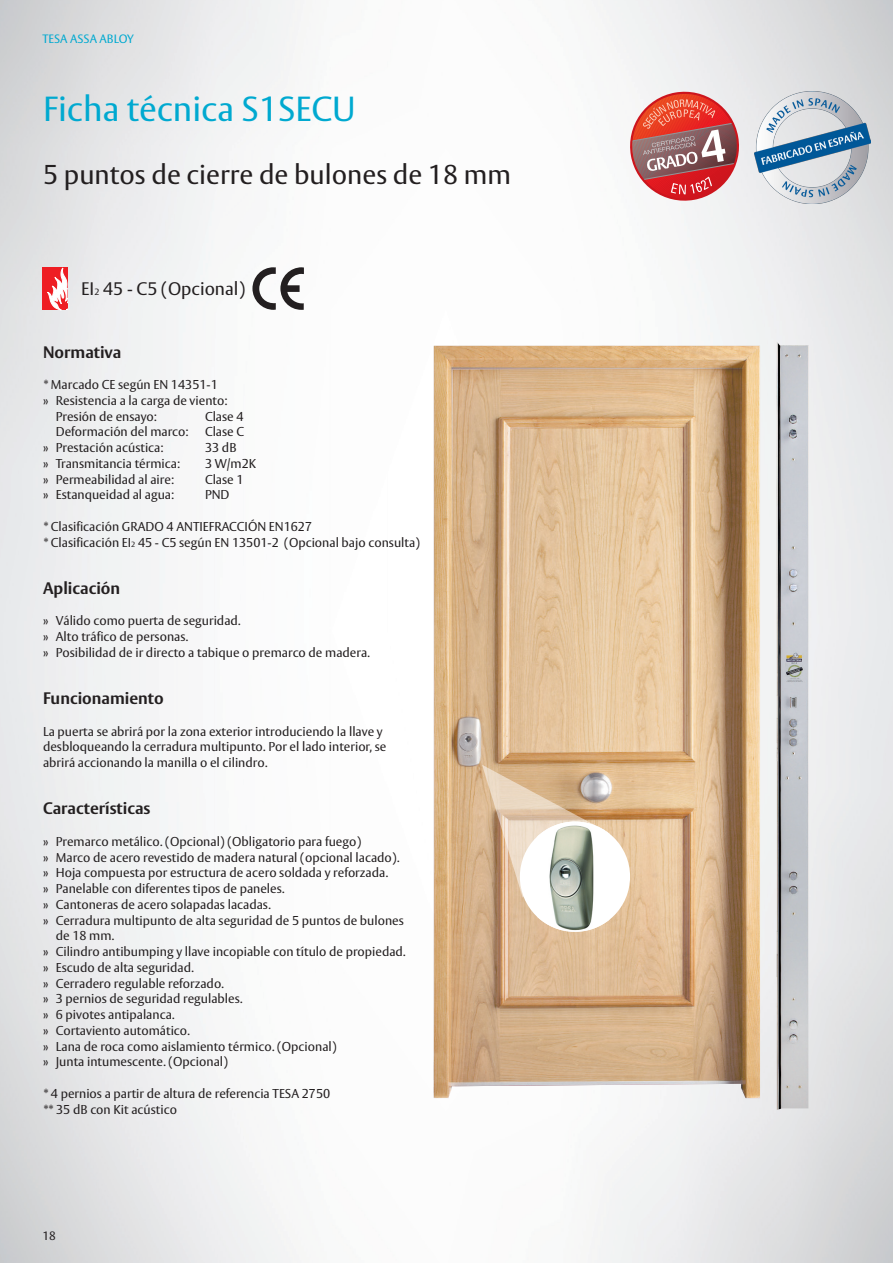
<style>
.page{position:relative;width:893px;height:1263px;background:#fff}
.page>*{position:absolute;margin:0;border:0;box-sizing:border-box;transform-origin:0 0}
.AA_nombre_producto_1{font:34.5px "ASSA Vesta";color:#00a9d0}
.AA_Vesta_8_5_texto{font:27px "ASSA Vesta";color:#231f20}
.AA_nombre_producto_1-2{font:18px "ASSA Vesta";color:#231f20}
.AA_Vesta_8_5_texto-2{font:700 16.5px "ASSA Vesta";color:#231f20}
.AA_nombre_producto_1-3{font:700 16.5px "ASSA Vesta";color:#231f20}
.AA_Vesta_8_5_texto_T{font:12.75px/15.8px "ASSA Vesta";color:#231f20}
.AA_Vesta_8_5_texto-3{font:12.75px/15.8px "ASSA Vesta";color:#231f20}
.t1{font:12px "ASSA Vesta";color:#00a9d0}
.AA_vesta_11_subtit{font:12px "ASSA Vesta";color:#231f20}
.s1{font-size:9px}
.s2{font-size:7.5px}
</style>
<div class="page">
<img style="left:0;top:0;width:893px;height:1263px">
<svg style="left:252px;top:267px;width:52px;height:43px"></svg>
<div style="left:42px;top:267px;width:26px;height:43px;background:#ee1d23"></div>
<svg style="left:47px;top:268px;width:21px;height:42px"></svg>
<img style="left:434px;top:346px;width:326px;height:752px">
<img style="left:777px;top:342px;width:31px;height:768px">
<svg style="left:482px;top:765px;width:112px;height:133px;background:#d7b999"></svg>
<div style="left:520px;top:821px;width:110px;height:111px;background:#fff;border-radius:50%"></div>
<img style="left:537px;top:821px;width:72px;height:111px">
<svg style="left:626px;top:87px;width:117px;height:118px"></svg>
<img style="left:755px;top:92px;width:116px;height:111px">
<p class="t1" style="left:43px;top:31px;width:93px">TESA ASSA ABLOY</p>
<p class="AA_nombre_producto_1" style="left:43px;top:88px;width:314px">Ficha técnica S1SECU</p>
<p class="AA_Vesta_8_5_texto" style="left:43px;top:159px;width:469px">5 puntos de cierre de bulones de 18 mm</p>
<p class="AA_nombre_producto_1-2" style="left:81px;top:277px;width:165px">EI<span class="s1">2</span> 45 - C5 (Opcional)</p>
<p class="AA_Vesta_8_5_texto-2" style="left:43px;top:342px;width:80px">Normativa</p>
<p class="AA_Vesta_8_5_texto_T" style="left:43px;top:377px;width:176px">* Marcado CE según EN 14351-1</p>
<p class="AA_Vesta_8_5_texto_T" style="left:43px;top:393px;width:186px">» Resistencia a la carga de viento:</p>
<p class="AA_Vesta_8_5_texto_T" style="left:56px;top:409px;width:103px">Presión de ensayo:</p>
<p class="AA_Vesta_8_5_texto_T" style="left:205px;top:409px;width:40px">Clase 4</p>
<p class="AA_Vesta_8_5_texto_T" style="left:56px;top:424px;width:134px">Deformación del marco:</p>
<p class="AA_Vesta_8_5_texto_T" style="left:205px;top:424px;width:41px">Clase C</p>
<p class="AA_Vesta_8_5_texto_T" style="left:43px;top:440px;width:122px">» Prestación acústica:</p>
<p class="AA_Vesta_8_5_texto_T" style="left:205px;top:440px;width:33px">33 dB</p>
<p class="AA_Vesta_8_5_texto_T" style="left:43px;top:456px;width:139px">» Transmitancia térmica:</p>
<p class="AA_Vesta_8_5_texto_T" style="left:205px;top:456px;width:53px">3 W/m2K</p>
<p class="AA_Vesta_8_5_texto_T" style="left:43px;top:472px;width:132px">» Permeabilidad al aire:</p>
<p class="AA_Vesta_8_5_texto_T" style="left:205px;top:472px;width:40px">Clase 1</p>
<p class="AA_Vesta_8_5_texto_T" style="left:43px;top:487px;width:133px">» Estanqueidad al agua:</p>
<p class="AA_Vesta_8_5_texto_T" style="left:205px;top:487px;width:26px">PND</p>
<p class="AA_Vesta_8_5_texto-3" style="left:43px;top:519px;width:271px">* Clasificación GRADO 4 ANTIEFRACCIÓN EN1627</p>
<p class="AA_Vesta_8_5_texto-3" style="left:43px;top:535px;width:378px">* Clasificación EI<span class="s2">2</span> 45 - C5 según EN 13501-2 (Opcional bajo consulta)</p>
<p class="AA_Vesta_8_5_texto-2" style="left:43px;top:578px;width:79px">Aplicación</p>
<p class="AA_Vesta_8_5_texto_T" style="left:43px;top:613px;width:199px">» Válido como puerta de seguridad.</p>
<p class="AA_Vesta_8_5_texto_T" style="left:43px;top:629px;width:147px">» Alto tráfico de personas.</p>
<p class="AA_Vesta_8_5_texto_T" style="left:43px;top:645px;width:328px">» Posibilidad de ir directo a tabique o premarco de madera.</p>
<p class="AA_Vesta_8_5_texto-2" style="left:43px;top:688px;width:122px">Funcionamiento</p>
<p class="AA_Vesta_8_5_texto-3" style="left:43px;top:724px;width:345px">La puerta se abrirá por la zona exterior introduciendo la llave y desbloqueando la cerradura multipunto. Por el lado interior, se abrirá accionando la manilla o el cilindro.</p>
<p class="AA_nombre_producto_1-3" style="left:43px;top:798px;width:109px">Características</p>
<p class="AA_Vesta_8_5_texto_T" style="left:43px;top:834px;width:320px">» Premarco metálico. (Opcional) (Obligatorio para fuego)</p>
<p class="AA_Vesta_8_5_texto_T" style="left:43px;top:850px;width:358px">» Marco de acero revestido de madera natural (opcional lacado).</p>
<p class="AA_Vesta_8_5_texto_T" style="left:43px;top:865px;width:347px">» Hoja compuesta por estructura de acero soldada y reforzada.</p>
<p class="AA_Vesta_8_5_texto_T" style="left:43px;top:881px;width:243px">» Panelable con diferentes tipos de paneles.</p>
<p class="AA_Vesta_8_5_texto_T" style="left:43px;top:897px;width:229px">» Cantoneras de acero solapadas lacadas.</p>
<p class="AA_Vesta_8_5_texto_T" style="left:56px;top:913px;width:350px;text-indent:-13px">» Cerradura multipunto de alta seguridad de 5 puntos de bulones de 18 mm.</p>
<p class="AA_Vesta_8_5_texto_T" style="left:43px;top:944px;width:364px">» Cilindro antibumping y llave incopiable con título de propiedad.</p>
<p class="AA_Vesta_8_5_texto_T" style="left:43px;top:960px;width:152px">» Escudo de alta seguridad.</p>
<p class="AA_Vesta_8_5_texto_T" style="left:43px;top:976px;width:182px">» Cerradero regulable reforzado.</p>
<p class="AA_Vesta_8_5_texto_T" style="left:43px;top:991px;width:201px">» 3 pernios de seguridad regulables.</p>
<p class="AA_Vesta_8_5_texto_T" style="left:43px;top:1007px;width:133px">» 6 pivotes antipalanca.</p>
<p class="AA_Vesta_8_5_texto_T" style="left:43px;top:1023px;width:148px">» Cortaviento automático.</p>
<p class="AA_Vesta_8_5_texto_T" style="left:43px;top:1039px;width:295px">» Lana de roca como aislamiento térmico. (Opcional)</p>
<p class="AA_Vesta_8_5_texto_T" style="left:43px;top:1054px;width:186px">» Junta intumescente. (Opcional)</p>
<p class="AA_Vesta_8_5_texto_T" style="left:43px;top:1086px;width:289px">* 4 pernios a partir de altura de referencia TESA 2750</p>
<p class="AA_Vesta_8_5_texto_T" style="left:43px;top:1102px;width:135px">** 35 dB con Kit acústico</p>
<p class="AA_vesta_11_subtit" style="left:43px;top:1228px;width:15px">18</p>
</div>
